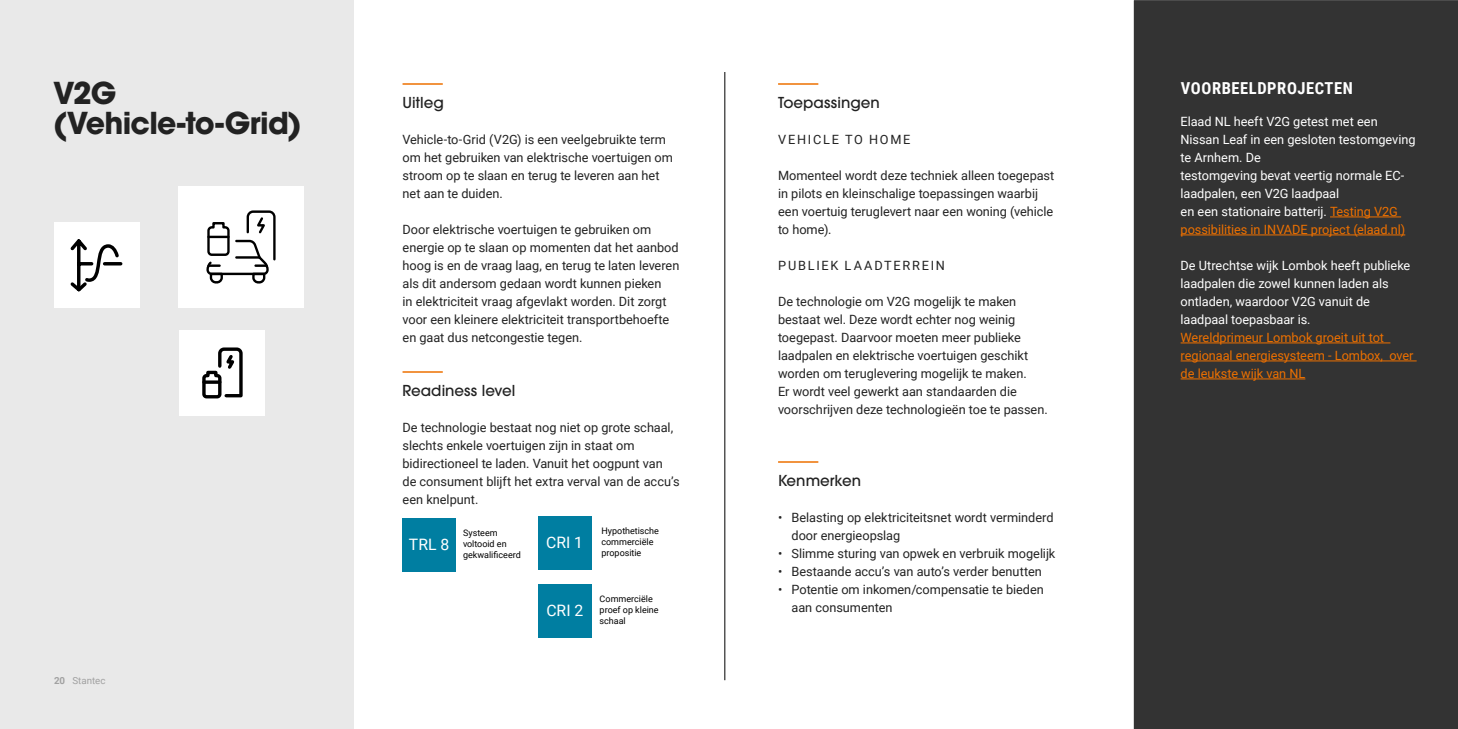
<style>
.page{position:relative;width:1458px;height:729px;background:#fff}
.page>*{position:absolute;margin:0;border:0;box-sizing:border-box;transform-origin:0 0}
.t1{font:700 30px/30px "ITC Avant Garde Pro";letter-spacing:-.025em;color:#222}
.t2{font:700 16.5px "Roboto Condensed";letter-spacing:.035em;color:#fff}
.t3{font:15.75px "Roboto";color:#fff}
.t4{font:500 15px "ITC Avant Garde Pro";letter-spacing:.005em;color:#222}
.t5{font:12.75px/18px "Roboto";letter-spacing:-.005em;color:#222}
.t6{font:12.75px/18px "Roboto";letter-spacing:-.005em;color:#fff}
.t7{font:12.75px/18px "Roboto";letter-spacing:-.005em;color:#ed7000}
.t8{font:12.75px "Roboto";letter-spacing:.135em;color:#222}
.t9{font:9.75px "Roboto";color:#a1a1a1}
.t10{font:9px/10.8px "Roboto";color:#000}
.s1{font-weight:700}
.s2{color:#ed7000}
</style>
<div class="page">
<div style="left:1133px;top:0;width:325px;height:729px;background:#333"></div>
<div style="left:0;top:0;width:353px;height:729px;background:#e9e9e9"></div>
<hr style="left:778px;top:83px;width:40px;height:2px;background:#ed7000">
<hr style="left:403px;top:83px;width:40px;height:2px;background:#ed7000">
<hr style="left:403px;top:371px;width:40px;height:2px;background:#ed7000">
<hr style="left:778px;top:461px;width:40px;height:2px;background:#ed7000">
<div style="left:403px;top:519px;width:53px;height:53px;background:#007ea1"></div>
<div style="left:178px;top:186px;width:126px;height:122px;background:#fff"></div>
<svg style="left:206px;top:210px;width:70px;height:73px"></svg>
<div style="left:180px;top:330px;width:85px;height:86px;background:#fff"></div>
<svg style="left:202px;top:347px;width:41px;height:52px"></svg>
<svg style="left:204px;top:380px;width:16px;height:4px"></svg>
<div style="left:54px;top:223px;width:85px;height:85px;background:#fff"></div>
<svg style="left:70px;top:239px;width:53px;height:53px"></svg>
<hr style="left:1330px;top:217px;width:71px;height:1px;background:#ed7000">
<hr style="left:1181px;top:235px;width:224px;height:1px;background:#ed7000">
<hr style="left:1181px;top:343px;width:209px;height:1px;background:#ed7000">
<hr style="left:1181px;top:361px;width:236px;height:1px;background:#ed7000">
<hr style="left:1181px;top:379px;width:124px;height:1px;background:#ed7000">
<hr style="left:725px;top:72px;width:1px;height:608px;background:#000">
<div style="left:538px;top:517px;width:54px;height:53px;background:#007ea1"></div>
<div style="left:538px;top:584px;width:53px;height:54px;background:#007ea1"></div>
<h1 class="t1" style="left:53px;top:78px;width:250px">V2G (Vehicle-to-Grid)</h1>
<p class="t9" style="left:54px;top:674px;width:53px"><span class="s1">20</span> Stantec</p>
<p class="t4" style="left:403px;top:93px;width:43px">Uitleg</p>
<p class="t5" style="left:403px;top:130px;width:272px">Vehicle-to-Grid (V2G) is een veelgebruikte term om het gebruiken van elektrische voertuigen om stroom op te slaan en terug te leveren aan het net aan te duiden.</p>
<p class="t5" style="left:403px;top:220px;width:278px">Door elektrische voertuigen te gebruiken om energie op te slaan op momenten dat het aanbod hoog is en de vraag laag, en terug te laten leveren als dit andersom gedaan wordt kunnen pieken<br>in elektriciteit vraag afgevlakt worden. Dit zorgt voor een kleinere elektriciteit transportbehoefte en gaat dus netcongestie tegen.</p>
<p class="t4" style="left:403px;top:381px;width:114px">Readiness level</p>
<p class="t5" style="left:403px;top:418px;width:279px">De technologie bestaat nog niet op grote schaal, slechts enkele voertuigen zijn in staat om bidirectioneel te laden. Vanuit het oogpunt van de consument blijft het extra verval van de accu’s een knelpunt.</p>
<p class="t3" style="left:409px;top:534px;width:42px">TRL 8</p>
<p class="t10" style="left:463px;top:527px;width:59px">Systeem voltooid en gekwalificeerd</p>
<p class="t10" style="left:601px;top:525px;width:59px">Hypothetische commerciële propositie</p>
<p class="t10" style="left:600px;top:593px;width:61px">Commerciële proef op kleine schaal</p>
<p class="t3" style="left:546px;top:532px;width:38px">CRI 1</p>
<p class="t3" style="left:546px;top:599px;width:38px">CRI 2</p>
<p class="t4" style="left:778px;top:93px;width:103px">Toepassingen</p>
<p class="t8" style="left:778px;top:131px;width:134px">VEHICLE TO HOME</p>
<p class="t5" style="left:778px;top:166px;width:278px">Momenteel wordt deze techniek alleen toegepast in pilots en kleinschalige toepassingen waarbij een voertuig teruglevert naar een woning (vehicle to home).</p>
<p class="t8" style="left:778px;top:257px;width:168px">PUBLIEK LAADTERREIN</p>
<p class="t5" style="left:778px;top:292px;width:271px">De technologie om V2G mogelijk te maken bestaat wel. Deze wordt echter nog weinig toegepast. Daarvoor moeten meer publieke laadpalen en elektrische voertuigen geschikt worden om teruglevering mogelijk te maken.<br>Er wordt veel gewerkt aan standaarden die voorschrijven deze technologieën toe te passen.</p>
<p class="t4" style="left:778px;top:471px;width:85px">Kenmerken</p>
<p class="t5" style="left:792px;top:508px;width:264px;text-indent:-14px">• Belasting op elektriciteitsnet wordt verminderd door energieopslag</p>
<p class="t5" style="left:778px;top:544px;width:279px">• Slimme sturing van opwek en verbruik mogelijk</p>
<p class="t5" style="left:778px;top:562px;width:265px">• Bestaande accu’s van auto’s verder benutten</p>
<p class="t5" style="left:792px;top:580px;width:254px;text-indent:-14px">• Potentie om inkomen/compensatie te bieden aan consumenten</p>
<p class="t2" style="left:1181px;top:77px;width:174px">VOORBEELDPROJECTEN</p>
<p class="t6" style="left:1181px;top:112px;width:236px">Elaad NL heeft V2G getest met een Nissan Leaf in een gesloten testomgeving te Arnhem. De<br>testomgeving bevat veertig normale EC&shy;laadpalen, een V2G laadpaal<br>en een stationaire batterij. <span class="s2">Testing V2G possibilities in INVADE project (elaad.nl)</span></p>
<p class="t6" style="left:1181px;top:256px;width:231px">De Utrechtse wijk Lombok heeft publieke laadpalen die zowel kunnen laden als ontladen, waardoor V2G vanuit de laadpaal toepasbaar is.</p>
<p class="t7" style="left:1181px;top:328px;width:234px">Wereldprimeur Lombok groeit uit tot regionaal energiesysteem - Lombox, over de leukste wijk van NL</p>
</div>
